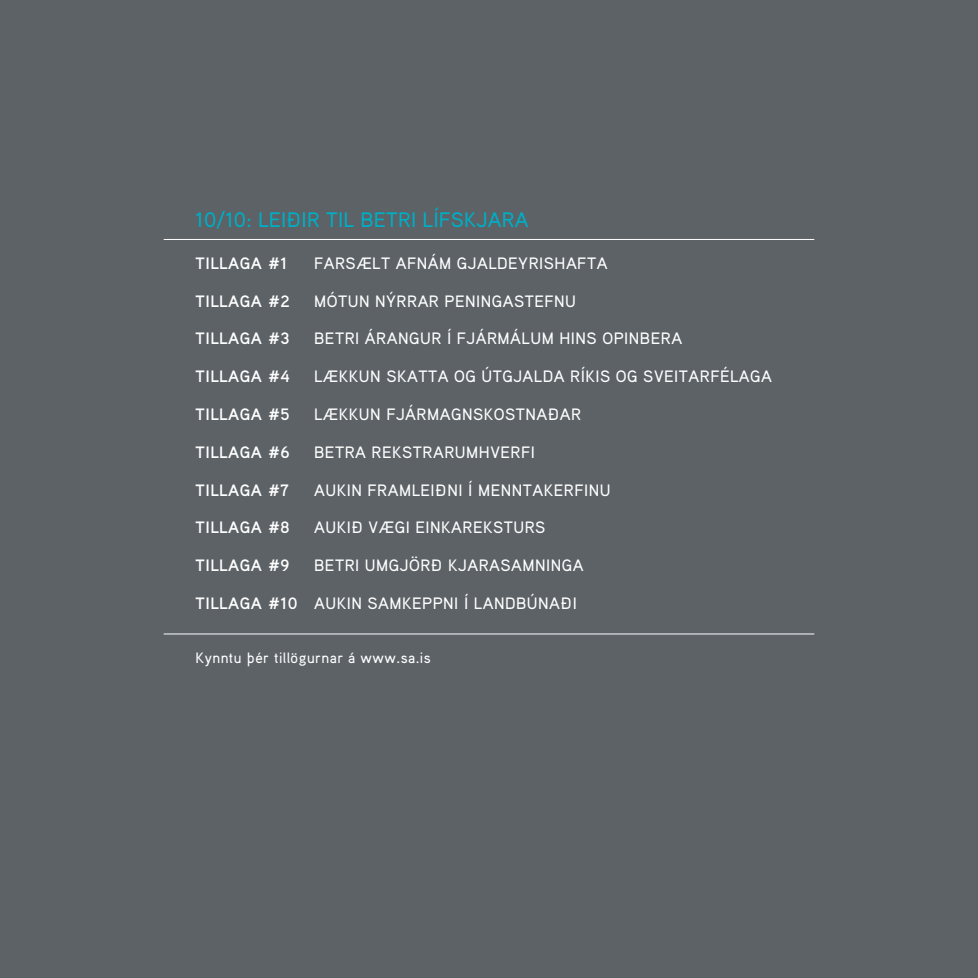
<style>
.page{position:relative;width:978px;height:978px;background:#5c6266}
.page>*{position:absolute;margin:0;border:0;box-sizing:border-box;transform-origin:0 0}
.t1{font:500 21px "Aaux Pro";letter-spacing:.01em;color:#00aec5}
.t2{font:500 16.5px "Aaux Pro";letter-spacing:.03em;color:#fff}
.t3{font:700 16.5px "Aaux Pro";letter-spacing:.03em;color:#fff}
.t4{font:500 15px "Aaux Pro";letter-spacing:.03em;color:#fff}
.s1{font-weight:700}
</style>
<div class="page">
<hr style="left:164px;top:239px;width:650px;height:1px;background:#fff">
<hr style="left:164px;top:634px;width:650px;height:1px;background:#fff">
<p class="t1" style="left:196px;top:207px;width:334px">10/10: LEIÐIR TIL BETRI LÍFSKJARA</p>
<p class="t3" style="left:196px;top:252px;width:93px">TILLAGA #1</p>
<p class="t2" style="left:314px;top:253px;width:295px">FARSÆLT AFNÁM GJALDEYRISHAFTA</p>
<p class="t3" style="left:196px;top:290px;width:96px">TILLAGA #2</p>
<p class="t2" style="left:314px;top:290px;width:263px">MÓTUN NÝRRAR PENINGASTEFNU</p>
<p class="t3" style="left:196px;top:328px;width:96px">TILLAGA #3</p>
<p class="t2" style="left:314px;top:328px;width:370px">BETRI ÁRANGUR Í FJÁRMÁLUM HINS OPINBERA</p>
<p class="t3" style="left:196px;top:366px;width:96px">TILLAGA #4</p>
<p class="t2" style="left:314px;top:366px;width:459px">LÆKKUN SKATTA OG ÚTGJALDA RÍKIS OG SVEITARFÉLAGA</p>
<p class="t3" style="left:196px;top:404px;width:96px">TILLAGA #5</p>
<p class="t2" style="left:314px;top:404px;width:269px">LÆKKUN FJÁRMAGNSKOSTNAÐAR</p>
<p class="t3" style="left:196px;top:441px;width:96px">TILLAGA #6</p>
<p class="t2" style="left:314px;top:442px;width:222px">BETRA REKSTRARUMHVERFI</p>
<p class="t3" style="left:196px;top:479px;width:95px">TILLAGA #7</p>
<p class="t2" style="left:314px;top:479px;width:298px">AUKIN FRAMLEIÐNI Í MENNTAKERFINU</p>
<p class="t3" style="left:196px;top:517px;width:96px">TILLAGA #8</p>
<p class="t2" style="left:314px;top:517px;width:233px">AUKIÐ VÆGI EINKAREKSTURS</p>
<p class="t3" style="left:196px;top:555px;width:95px">TILLAGA #9</p>
<p class="t2" style="left:314px;top:555px;width:271px">BETRI UMGJÖRÐ KJARASAMNINGA</p>
<p class="t2" style="left:196px;top:593px;width:383px"><span class="s1">TILLAGA #10</span> AUKIN SAMKEPPNI Í LANDBÚNAÐI</p>
<p class="t4" style="left:196px;top:648px;width:237px">Kynntu þér tillögurnar á www.sa.is</p>
</div>
